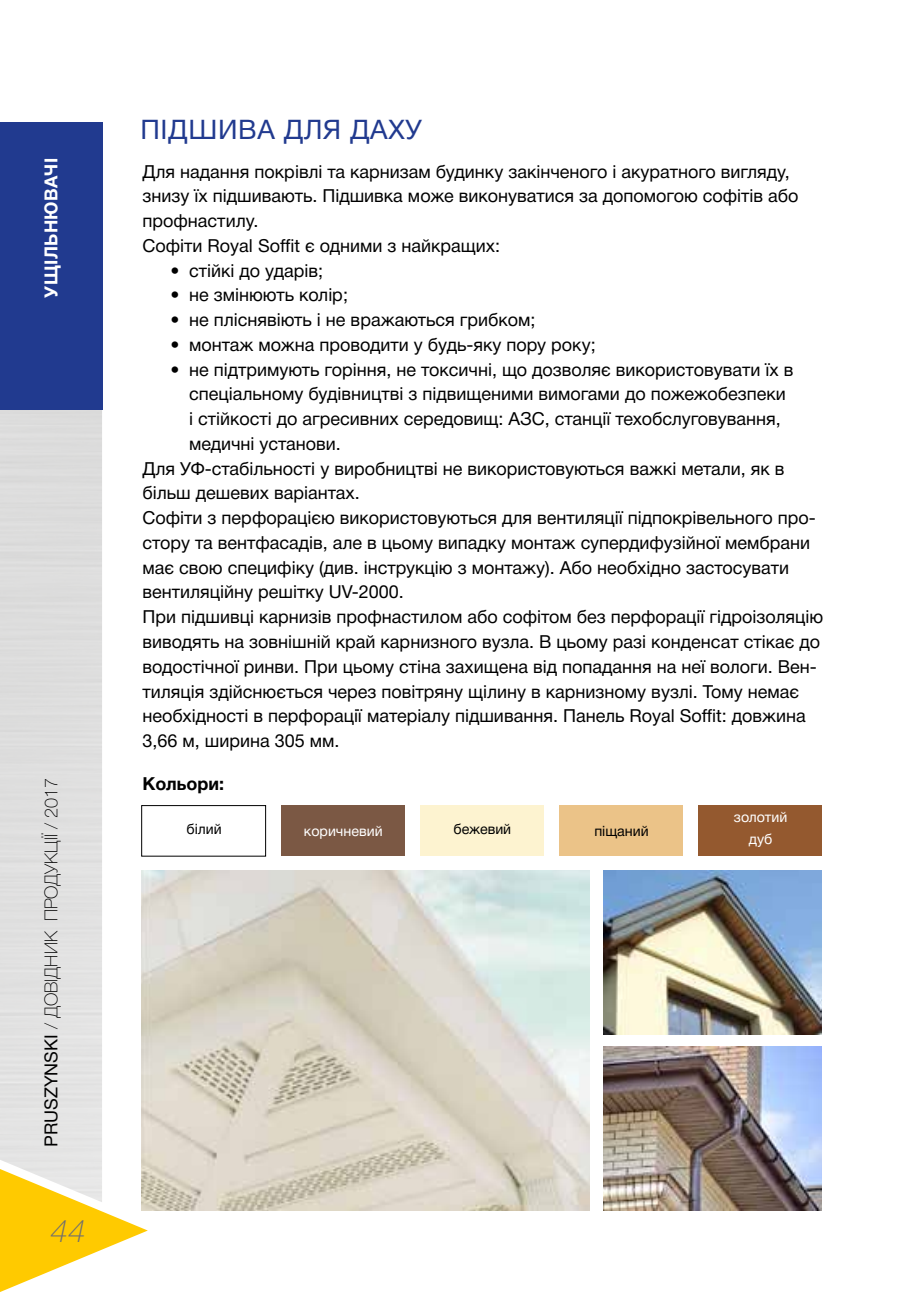
<style>
.page{position:relative;width:919px;height:1295px;background:#fff}
.page>*{position:absolute;margin:0;border:0;box-sizing:border-box;transform-origin:0 0}
.t1{font:italic 100 31.5px "Helvetica Neue Cyr";color:#706f6f}
.t2{font:27px "Helvetica Neue Cyr";letter-spacing:.025em;color:#213a8f}
.t3{font:18px/24.8px "Helvetica Neue Cyr";color:#000}
.t4{font:100 18px "Helvetica Neue Cyr";color:#000}
.t5{font:700 18px "Helvetica Neue Cyr";letter-spacing:.025em;color:#fff}
.t6{font:700 18px "Helvetica Neue Cyr";color:#000}
.t7{font:14.17px/21.4px "Helvetica Neue Cyr";color:#fff;text-align:center}
.t8{font:14.17px "Helvetica Neue Cyr";color:#000}
.s1{font-weight:400}
</style>
<div class="page">
<svg style="left:0;top:1163px;width:148px;height:129px"></svg>
<img style="left:603px;top:870px;width:218px;height:164px">
<img style="left:603px;top:1046px;width:218px;height:164px">
<img style="left:142px;top:870px;width:447px;height:340px">
<div style="left:141px;top:805px;width:125px;height:51px;border:1px solid #000"></div>
<div style="left:420px;top:805px;width:124px;height:51px;background:#fdf3d0"></div>
<div style="left:698px;top:805px;width:124px;height:51px;background:#94592f"></div>
<div style="left:281px;top:805px;width:123px;height:51px;background:#7b5844"></div>
<div style="left:559px;top:805px;width:124px;height:51px;background:#ebc388"></div>
<div style="left:0;top:122px;width:102px;height:288px;background:#213a8f"></div>
<p class="t5" style="left:41px;top:298px;width:141px;rotate:-90deg">УЩІЛЬНЮВАЧІ</p>
<p class="t4" style="left:41px;top:1147px;width:370px;rotate:-90deg"><span class="s1">PRUSZYNSKI</span> / ДОВІДНИК ПРОДУКЦІЇ / 2017</p>
<h1 class="t1" style="left:51px;top:1213px;width:37px">44</h1>
<h2 class="t2" style="left:140px;top:115px;width:283px">ПІДШИВА ДЛЯ ДАХУ</h2>
<p class="t3" style="left:142px;top:159px;width:657px">Для надання покрівлі та карнизам будинку закінченого і акуратного вигляду, знизу їх підшивають. Підшивка може виконуватися за допомогою софітів або профнастилу.<br>Софіти Royal Soffit є одними з найкращих:</p>
<p class="t3" style="left:170px;top:258px;width:154px">• стійкі до ударів;</p>
<p class="t3" style="left:170px;top:283px;width:179px">• не змінюють колір;</p>
<p class="t3" style="left:170px;top:308px;width:366px">• не пліснявіють і не вражаються грибком;</p>
<p class="t3" style="left:170px;top:332px;width:426px">• монтаж можна проводити у будь-яку пору року;</p>
<p class="t3" style="left:170px;top:357px;width:624px">• не підтримують горіння, не токсичні, що дозволяє використовувати їх в</p>
<p class="t3" style="left:189px;top:382px;width:598px">спеціальному будівництві з підвищеними вимогами до пожежобезпеки</p>
<p class="t3" style="left:189px;top:407px;width:593px">і стійкості до агресивних середовищ: АЗС, станції техобслуговування,</p>
<p class="t3" style="left:189px;top:431px;width:153px">медичні установи.</p>
<p class="t3" style="left:142px;top:456px;width:643px">Для УФ-стабільності у виробництві не використовуються важкі метали, як в</p>
<p class="t3" style="left:142px;top:481px;width:219px">більш дешевих варіантах.</p>
<p class="t3" style="left:142px;top:506px;width:674px">Софіти з перфорацією використовуються для вентиляції підпокрівельного про-</p>
<p class="t3" style="left:142px;top:530px;width:669px">стору та вентфасадів, але в цьому випадку монтаж супердифузійної мембрани</p>
<p class="t3" style="left:142px;top:555px;width:648px">має свою специфіку (див. інструкцію з монтажу). Або необхідно застосувати</p>
<p class="t3" style="left:142px;top:580px;width:263px">вентиляційну решітку UV-2000.</p>
<p class="t3" style="left:142px;top:605px;width:682px">При підшивці карнизів профнастилом або софітом без перфорації гідроізоляцію</p>
<p class="t3" style="left:142px;top:629px;width:679px">виводять на зовнішній край карнизного вузла. В цьому разі конденсат стікає до</p>
<p class="t3" style="left:142px;top:654px;width:675px">водостічної ринви. При цьому стіна захищена від попадання на неї вологи. Вен-</p>
<p class="t3" style="left:142px;top:679px;width:658px">тиляція здійснюється через повітряну щілину в карнизному вузлі. Тому немає</p>
<p class="t3" style="left:142px;top:704px;width:665px">необхідності в перфорації матеріалу підшивання. Панель Royal Soffit: довжина</p>
<p class="t3" style="left:142px;top:728px;width:198px">3,66 м, ширина 305 мм.</p>
<p class="t6" style="left:142px;top:773px;width:83px">Кольори:</p>
<p class="t8" style="left:186px;top:821px;width:37px">білий</p>
<p class="t7" style="left:304px;top:820px;width:80px">коричневий</p>
<p class="t8" style="left:453px;top:821px;width:59px">бежевий</p>
<p class="t8" style="left:594px;top:823px;width:56px">піщаний</p>
<p class="t7" style="left:733px;top:807px;width:55px">золотий дуб</p>
</div>
